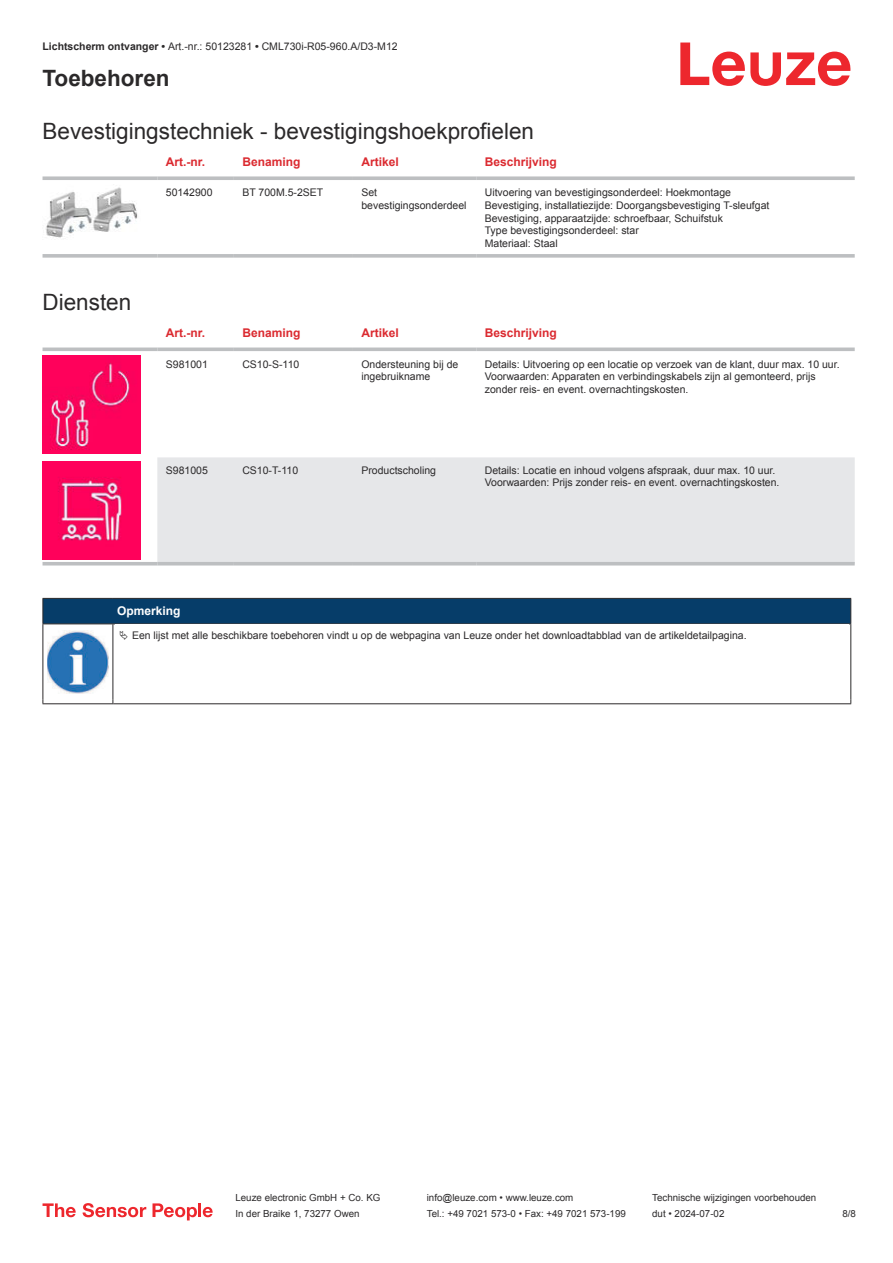
<style>
.page{position:relative;width:893px;height:1263px;background:#fff}
.page>*{position:absolute;margin:0;border:0;box-sizing:border-box;transform-origin:0 0}
.t1{font:22.5px "Arial";color:#2b292a}
.t2{font:700 22.5px "Arial";color:#2b292a}
.t3{font:700 12px "Arial";color:#db2a30}
.t4{font:700 12px "Arial";color:#fff}
.t5{font:10.5px/12.6px "Arial";color:#2b292a}
.t6{font:9.75px "Arial";color:#2b292a}
.s1{font-weight:700}
</style>
<div class="page">
<svg style="left:680px;top:43px;width:170px;height:43px"></svg>
<svg style="left:43px;top:176px;width:114px;height:4px"></svg>
<svg style="left:157px;top:176px;width:77px;height:4px"></svg>
<svg style="left:234px;top:176px;width:119px;height:4px"></svg>
<svg style="left:353px;top:176px;width:123px;height:4px"></svg>
<svg style="left:476px;top:176px;width:379px;height:4px;background:#c4c6c8"></svg>
<svg style="left:43px;top:254px;width:114px;height:4px"></svg>
<svg style="left:157px;top:254px;width:77px;height:4px"></svg>
<svg style="left:234px;top:254px;width:119px;height:4px"></svg>
<svg style="left:353px;top:254px;width:123px;height:4px"></svg>
<svg style="left:476px;top:254px;width:379px;height:4px;background:#c3c5c7"></svg>
<img style="left:46px;top:187px;width:92px;height:51px">
<svg style="left:43px;top:355px;width:812px;height:211px"></svg>
<div style="left:157px;top:457px;width:698px;height:105px;background:#e6e7e9"></div>
<svg style="left:43px;top:347px;width:114px;height:4px"></svg>
<svg style="left:157px;top:347px;width:77px;height:4px"></svg>
<svg style="left:234px;top:347px;width:119px;height:4px"></svg>
<svg style="left:353px;top:347px;width:123px;height:4px"></svg>
<svg style="left:476px;top:347px;width:379px;height:4px;background:#c5c7c9"></svg>
<hr style="left:43px;top:562px;width:114px;height:3px;background:#bdbfc1">
<hr style="left:157px;top:562px;width:77px;height:3px;background:#bdbfc1">
<hr style="left:234px;top:562px;width:119px;height:3px;background:#bdbfc1">
<hr style="left:353px;top:562px;width:123px;height:3px;background:#bdbfc1">
<hr style="left:476px;top:562px;width:379px;height:3px;background:#bdbfc1">
<img style="left:43px;top:355px;width:97px;height:98px">
<img style="left:43px;top:462px;width:97px;height:97px">
<div style="left:43px;top:598px;width:808px;height:26px;background:#063d69"></div>
<hr style="left:113px;top:623px;width:738px;height:1px;background:#2b292a">
<hr style="left:43px;top:624px;width:1px;height:75px;background:#2b292a">
<hr style="left:113px;top:624px;width:1px;height:75px;background:#2b292a">
<hr style="left:850px;top:624px;width:1px;height:75px;background:#2b292a">
<hr style="left:43px;top:703px;width:70px;height:1px;background:#2b292a">
<hr style="left:113px;top:703px;width:738px;height:1px;background:#2b292a">
<img style="left:47px;top:630px;width:61px;height:63px">
<svg style="left:43px;top:1203px;width:33px;height:14px"></svg>
<svg style="left:83px;top:1203px;width:63px;height:14px"></svg>
<svg style="left:153px;top:1203px;width:44px;height:17px"></svg>
<hr style="left:198px;top:1203px;width:3px;height:14px;background:#ed272d">
<svg style="left:203px;top:1207px;width:10px;height:10px"></svg>
<p class="t5" style="left:43px;top:41px;width:357px"><span class="s1">Lichtscherm ontvanger •</span> Art.-nr.: 50123281 <span class="s1">•</span> CML730i-R05-960.A/D3-M12</p>
<h1 class="t2" style="left:43px;top:70px;width:129px">Toebehoren</h1>
<h1 class="t1" style="left:43px;top:123px;width:493px">Bevestigingstechniek - bevestigingshoekprofielen</h1>
<p class="t3" style="left:166px;top:157px;width:41px">Art.-nr.</p>
<p class="t3" style="left:242px;top:157px;width:60px">Benaming</p>
<p class="t3" style="left:361px;top:157px;width:39px">Artikel</p>
<p class="t3" style="left:485px;top:157px;width:74px">Beschrijving</p>
<p class="t5" style="left:166px;top:187px;width:48px">50142900</p>
<p class="t5" style="left:242px;top:187px;width:82px">BT 700M.5-2SET</p>
<p class="t5" style="left:361px;top:187px;width:107px">Set bevestigingsonderdeel</p>
<p class="t5" style="left:485px;top:187px;width:286px">Uitvoering van bevestigingsonderdeel: Hoekmontage Bevestiging, installatiezijde: Doorgangsbevestiging T-sleufgat Bevestiging, apparaatzijde: schroefbaar, Schuifstuk<br>Type bevestigingsonderdeel: star<br>Materiaal: Staal</p>
<h1 class="t1" style="left:43px;top:294px;width:90px">Diensten</h1>
<p class="t3" style="left:166px;top:328px;width:41px">Art.-nr.</p>
<p class="t3" style="left:242px;top:328px;width:60px">Benaming</p>
<p class="t3" style="left:361px;top:328px;width:39px">Artikel</p>
<p class="t3" style="left:485px;top:328px;width:74px">Beschrijving</p>
<p class="t5" style="left:166px;top:358px;width:44px">S981001</p>
<p class="t5" style="left:242px;top:358px;width:58px">CS10-S-110</p>
<p class="t5" style="left:361px;top:358px;width:98px">Ondersteuning bij de ingebruikname</p>
<p class="t5" style="left:485px;top:358px;width:356px">Details: Uitvoering op een locatie op verzoek van de klant, duur max. 10 uur.<br>Voorwaarden: Apparaten en verbindingskabels zijn al gemonteerd, prijs zonder reis- en event. overnachtingskosten.</p>
<p class="t5" style="left:166px;top:465px;width:44px">S981005</p>
<p class="t5" style="left:242px;top:465px;width:57px">CS10-T-110</p>
<p class="t5" style="left:361px;top:465px;width:76px">Productscholing</p>
<p class="t5" style="left:485px;top:465px;width:296px">Details: Locatie en inhoud volgens afspraak, duur max. 10 uur.<br>Voorwaarden: Prijs zonder reis- en event. overnachtingskosten.</p>
<p class="t4" style="left:117px;top:606px;width:65px">Opmerking</p>
<p class="t5" style="left:132px;top:630px;width:616px">Een lijst met alle beschikbare toebehoren vindt u op de webpagina van Leuze onder het downloadtabblad van de artikeldetailpagina.</p>
<p class="t6" style="left:235px;top:1194px;width:146px">Leuze electronic GmbH + Co. KG</p>
<p class="t6" style="left:427px;top:1194px;width:148px">info@leuze.com • www.leuze.com</p>
<p class="t6" style="left:652px;top:1194px;width:166px">Technische wijzigingen voorbehouden</p>
<p class="t6" style="left:235px;top:1210px;width:126px">In der Braike 1, 73277 Owen</p>
<p class="t6" style="left:427px;top:1210px;width:201px">Tel.: +49 7021 573-0 • Fax: +49 7021 573-199</p>
<p class="t6" style="left:652px;top:1210px;width:74px">dut • 2024-07-02</p>
<p class="t6" style="left:842px;top:1210px;width:15px">8 /8</p>
</div>
